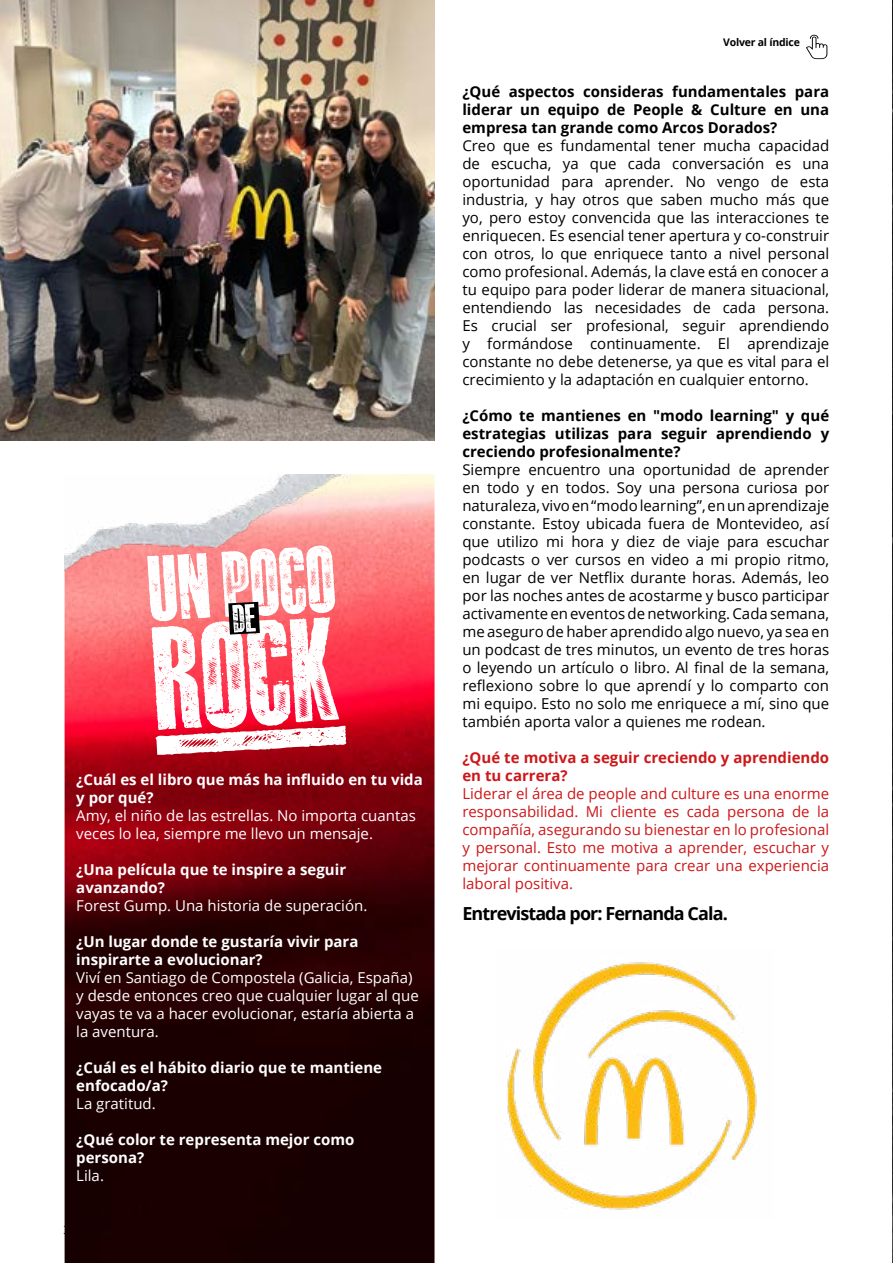
<style>
.page{position:relative;width:893px;height:1263px;background:#fff}
.page>*{position:absolute;margin:0;border:0;box-sizing:border-box;transform-origin:0 0}
.t1{font:700 18px "Open Sans";letter-spacing:-.05em;color:#000}
.t2{font:15px/18px "Open Sans";color:#000;text-align:justify}
.t3{font:15px/18px "Open Sans";color:#fff}
.t4{font:15px/18px "Open Sans";color:#cd1719;text-align:justify}
.t5{font:700 15px/18px "Open Sans";color:#fff}
.t6{font:700 15px/18px "Open Sans";color:#000;text-align:justify}
.t7{font:700 15px/18px "Open Sans";color:#cd1719}
.t8{font:700 10.5px "Open Sans";letter-spacing:-.02em;color:#000}
</style>
<div class="page">
<img style="left:65px;top:474px;width:370px;height:789px">
<img style="left:65px;top:474px;width:293px;height:114px">
<svg style="left:147px;top:545px;width:199px;height:210px"></svg>
<img style="left:507px;top:962px;width:250px;height:248px">
<img style="left:0;top:0;width:435px;height:440px">
<hr style="left:892px;top:0;width:1px;height:1263px;background:#000">
<svg style="left:806px;top:35px;width:21px;height:24px"></svg>
<p class="t5" style="left:76px;top:770px;width:348px">¿Cuál es el libro que más ha influido en tu vida y por qué?</p>
<p class="t3" style="left:76px;top:806px;width:341px">Amy, el niño de las estrellas. No importa cuantas veces lo lea, siempre me llevo un mensaje.</p>
<p class="t5" style="left:76px;top:860px;width:271px">¿Una película que te inspire a seguir avanzando?</p>
<p class="t3" style="left:76px;top:896px;width:293px">Forest Gump. Una historia de superación.</p>
<p class="t5" style="left:76px;top:932px;width:284px">¿Un lugar donde te gustaría vivir para inspirarte a evolucionar?</p>
<p class="t3" style="left:76px;top:968px;width:344px">Viví en Santiago de Compostela (Galicia, España) y desde entonces creo que cualquier lugar al que vayas te va a hacer evolucionar, estaría abierta a la aventura.</p>
<p class="t5" style="left:76px;top:1058px;width:307px">¿Cuál es el hábito diario que te mantiene enfocado/a?</p>
<p class="t3" style="left:76px;top:1094px;width:81px">La gratitud.</p>
<p class="t5" style="left:76px;top:1130px;width:280px">¿Qué color te representa mejor como persona?</p>
<p class="t3" style="left:76px;top:1166px;width:29px">Lila.</p>
<p class="t8" style="left:723px;top:35px;width:78px">Volver al índice</p>
<p class="t6" style="left:462px;top:82px;width:368px">¿Qué aspectos consideras fundamentales para liderar un equipo de People &amp; Culture en una empresa tan grande como Arcos Dorados?</p>
<p class="t2" style="left:462px;top:136px;width:368px">Creo que es fundamental tener mucha capacidad de escucha, ya que cada conversación es una oportunidad para aprender. No vengo de esta industria, y hay otros que saben mucho más que yo, pero estoy convencida que las interacciones te enriquecen. Es esencial tener apertura y co-construir con otros, lo que enriquece tanto a nivel personal como profesional. Además, la clave está en conocer a tu equipo para poder liderar de manera situacional, entendiendo las necesidades de cada persona.<br>Es crucial ser profesional, seguir aprendiendo y formándose continuamente. El aprendizaje constante no debe detenerse, ya que es vital para el crecimiento y la adaptación en cualquier entorno.</p>
<p class="t6" style="left:462px;top:406px;width:368px">¿Cómo te mantienes en "modo learning" y qué estrategias utilizas para seguir aprendiendo y creciendo profesionalmente?</p>
<p class="t2" style="left:462px;top:460px;width:368px">Siempre encuentro una oportunidad de aprender en todo y en todos. Soy una persona curiosa por naturaleza, vivo en “modo learning”, en un aprendizaje constante. Estoy ubicada fuera de Montevideo, así que utilizo mi hora y diez de viaje para escuchar podcasts o ver cursos en video a mi propio ritmo, en lugar de ver Netflix durante horas. Además, leo por las noches antes de acostarme y busco participar activamente en eventos de networking. Cada semana, me aseguro de haber aprendido algo nuevo, ya sea en un podcast de tres minutos, un evento de tres horas o leyendo un artículo o libro. Al final de la semana, reflexiono sobre lo que aprendí y lo comparto con mi equipo. Esto no solo me enriquece a mí, sino que también aporta valor a quienes me rodean.</p>
<p class="t7" style="left:462px;top:748px;width:368px">¿Qué te motiva a seguir creciendo y aprendiendo en tu carrera?</p>
<p class="t4" style="left:462px;top:784px;width:368px">Liderar el área de people and culture es una enorme responsabilidad. Mi cliente es cada persona de la compañía, asegurando su bienestar en lo profesional y personal. Esto me motiva a aprender, escuchar y mejorar continuamente para crear una experiencia laboral positiva.</p>
<p class="t1" style="left:462px;top:900px;width:267px">Entrevistada por: Fernanda Cala.</p>
</div>
